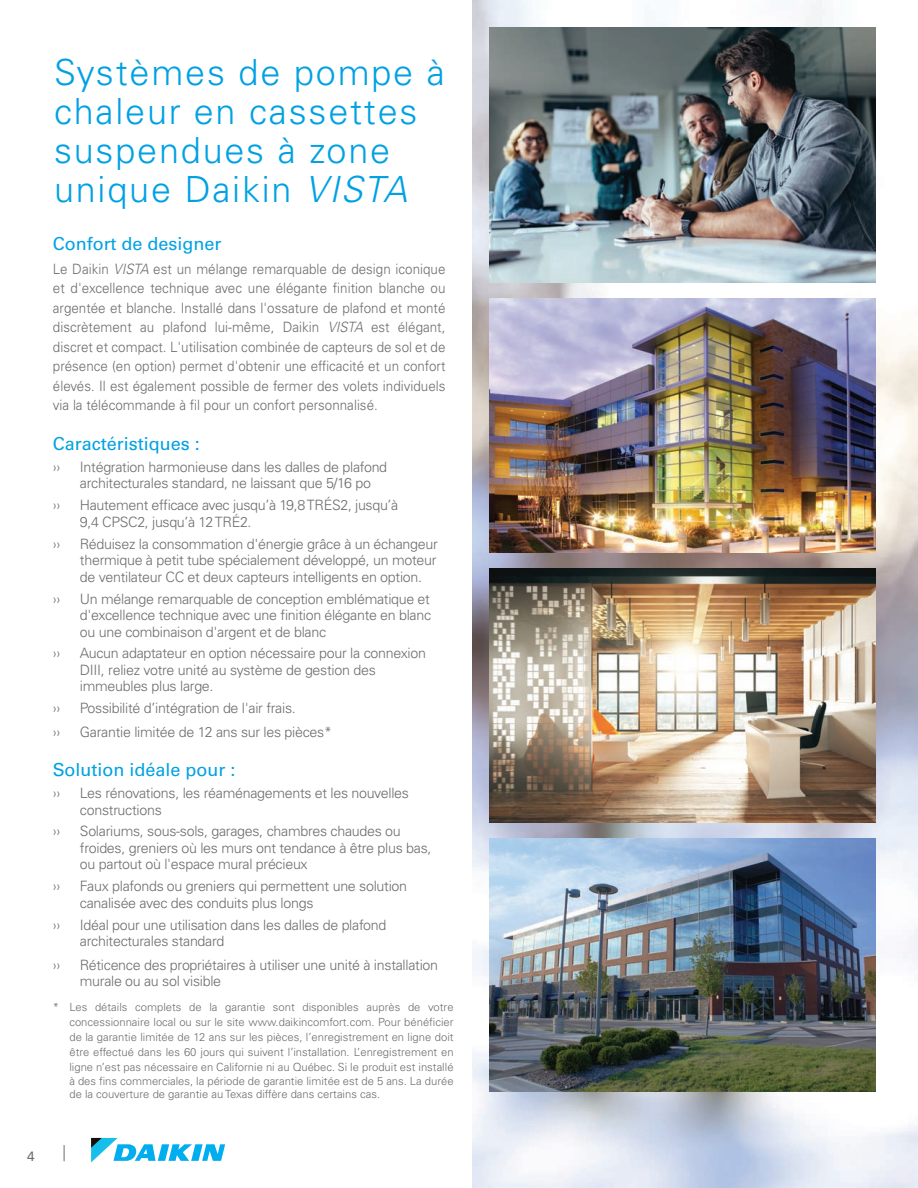
<style>
.page{position:relative;width:918px;height:1188px;background:#fff}
.page>*{position:absolute;margin:0;border:0;box-sizing:border-box;transform-origin:0 0}
.t1{font:300 36px/39px "Univers LT Pro 45";letter-spacing:.05em;color:#00a1e3}
.t2{font:18px "Univers LT Pro 55 Roman";color:#00a1e3}
.Body{font:300 14.25px/16.5px "Univers LT Pro 45";letter-spacing:-.02em;color:#6c6d70}
.Body-2{font:300 14.25px/19.5px "Univers LT Pro 45";letter-spacing:-.02em;color:#6c6d70;text-align:justify;scale:.94 1}
.t3{font:13.5px "Univers LT Pro 55 Roman";color:#6c6d70}
.t4{font:300 11.25px/15px "Univers LT Pro 45";color:#6c6d70;text-align:justify}
.s1{font-style:italic}
</style>
<div class="page">
<svg style="left:64px;top:1145px;width:1px;height:16px"></svg>
<svg style="left:91px;top:1138px;width:134px;height:24px"></svg>
<img style="left:473px;top:0;width:445px;height:1188px">
<img style="left:489px;top:299px;width:387px;height:254px">
<img style="left:489px;top:839px;width:387px;height:253px">
<img style="left:489px;top:27px;width:387px;height:256px">
<img style="left:489px;top:569px;width:387px;height:254px">
<p class="t1" style="left:54px;top:52px;width:392px">Systèmes de pompe à chaleur en cassettes suspendues à zone unique Daikin <span class="s1">VISTA</span></p>
<p class="t2" style="left:53px;top:231px;width:170px">Confort de designer</p>
<p class="Body-2" style="left:53px;top:259px;width:419px">Le Daikin <span class="s1">VISTA</span> est un mélange remarquable de design iconique et d'excellence technique avec une élégante finition blanche ou argentée et blanche. Installé dans l'ossature de plafond et monté discrètement au plafond lui-même, Daikin <span class="s1">VISTA</span> est élégant, discret et compact. L'utilisation combinée de capteurs de sol et de présence (en option) permet d'obtenir une efficacité et un confort élevés. Il est également possible de fermer des volets individuels via la télécommande à fil pour un confort personnalisé.</p>
<p class="t2" style="left:53px;top:431px;width:149px">Caractéristiques :</p>
<p class="Body" style="left:53px;top:458px;width:9px">››</p>
<p class="Body" style="left:80px;top:458px;width:309px">Intégration harmonieuse dans les dalles de plafond architecturales standard, ne laissant que 5/16 po</p>
<p class="Body" style="left:53px;top:497px;width:9px">››</p>
<p class="Body" style="left:80px;top:497px;width:320px">Hautement efficace avec jusqu’à 19,8 TRÉS2, jusqu’à<br>9,4 CPSC2, jusqu’à 12 TRÉ2.</p>
<p class="Body" style="left:53px;top:535px;width:9px">››</p>
<p class="Body" style="left:80px;top:535px;width:359px;text-align:justify">Réduisez la consommation d'énergie grâce à un échangeur thermique à petit tube spécialement développé, un moteur de ventilateur CC et deux capteurs intelligents en option.</p>
<p class="Body" style="left:53px;top:590px;width:9px">››</p>
<p class="Body" style="left:80px;top:590px;width:353px;text-align:justify">Un mélange remarquable de conception emblématique et d'excellence technique avec une finition élégante en blanc ou une combinaison d'argent et de blanc</p>
<p class="Body" style="left:53px;top:645px;width:9px">››</p>
<p class="Body" style="left:80px;top:645px;width:348px">Aucun adaptateur en option nécessaire pour la connexion<br>DIII, reliez votre unité au système de gestion des immeubles plus large.</p>
<p class="Body" style="left:53px;top:700px;width:9px">››</p>
<p class="Body" style="left:80px;top:700px;width:217px">Possibilité d’intégration de l'air frais.</p>
<p class="Body" style="left:53px;top:723px;width:9px">››</p>
<p class="Body" style="left:80px;top:723px;width:254px">Garantie limitée de 12 ans sur les pièces*</p>
<p class="t2" style="left:53px;top:757px;width:184px">Solution idéale pour :</p>
<p class="Body" style="left:53px;top:784px;width:9px">››</p>
<p class="Body" style="left:80px;top:784px;width:331px">Les rénovations, les réaménagements et les nouvelles constructions</p>
<p class="Body" style="left:53px;top:823px;width:9px">››</p>
<p class="Body" style="left:80px;top:823px;width:353px">Solariums, sous-sols, garages, chambres chaudes ou froides, greniers où les murs ont tendance à être plus bas, ou partout où l'espace mural précieux</p>
<p class="Body" style="left:53px;top:878px;width:9px">››</p>
<p class="Body" style="left:80px;top:878px;width:329px">Faux plafonds ou greniers qui permettent une solution canalisée avec des conduits plus longs</p>
<p class="Body" style="left:53px;top:916px;width:9px">››</p>
<p class="Body" style="left:80px;top:916px;width:308px">Idéal pour une utilisation dans les dalles de plafond architecturales standard</p>
<p class="Body" style="left:53px;top:956px;width:9px">››</p>
<p class="Body" style="left:80px;top:956px;width:360px">Réticence des propriétaires à utiliser une unité à installation murale ou au sol visible</p>
<p class="t4" style="left:69px;top:1000px;width:386px;text-indent:-16px">* Les détails complets de la garantie sont disponibles auprès de votre concessionnaire local ou sur le site www.daikincomfort.com. Pour bénéficier de la garantie limitée de 12 ans sur les pièces, l’enregistrement en ligne doit être effectué dans les 60 jours qui suivent l’installation. L’enregistrement en ligne n’est pas nécessaire en Californie ni au Québec. Si le produit est installé</p>
<p class="t4" style="left:69px;top:1074px;width:386px;line-height:13.5px">à des fins commerciales, la période de garantie limitée est de 5 ans. La durée de la couverture de garantie au Texas diffère dans certains cas.</p>
<p class="t3" style="left:27px;top:1147px;width:9px">4</p>
</div>
